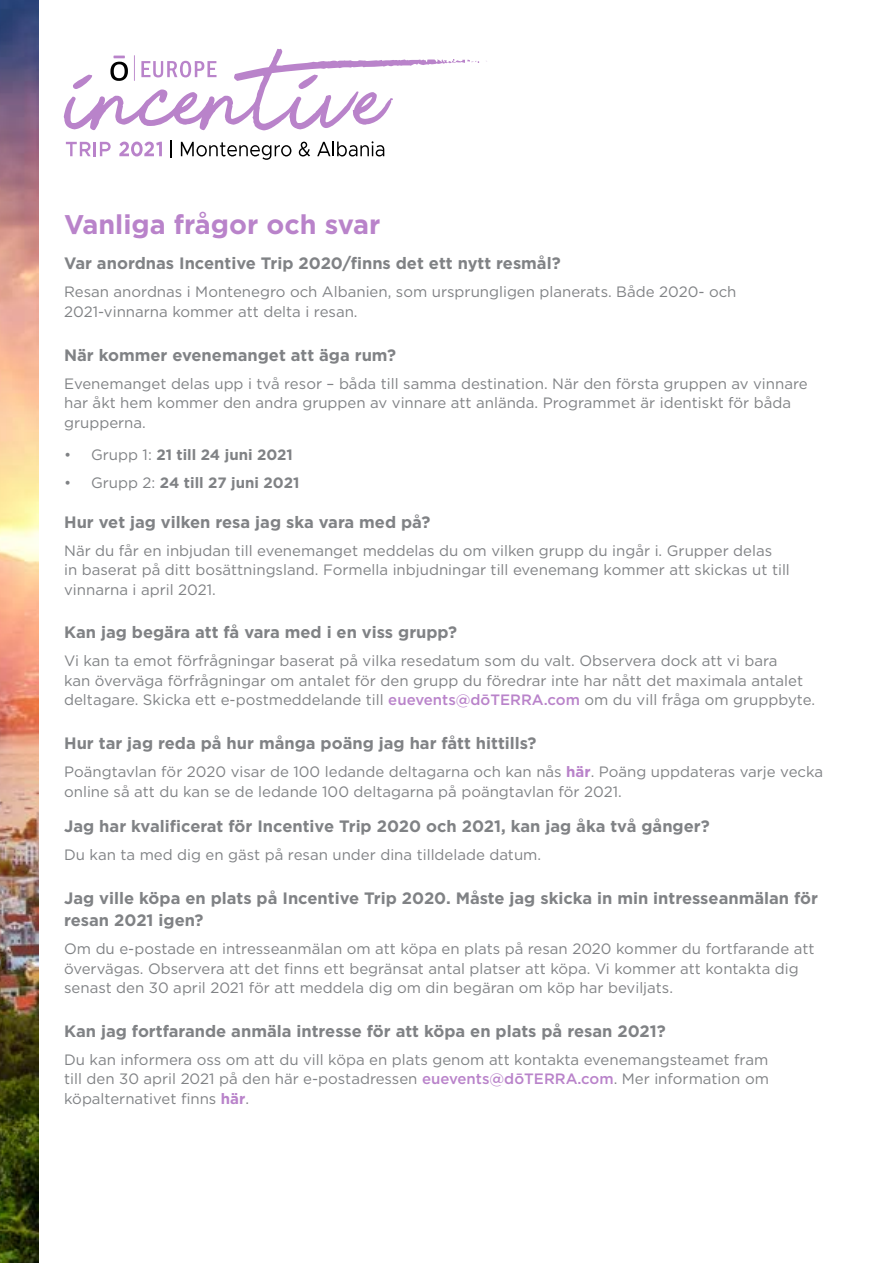
<style>
.page{position:relative;width:893px;height:1263px;background:#fff}
.page>*{position:absolute;margin:0;border:0;box-sizing:border-box;transform-origin:0 0}
.t1{font:700 27px "Gotham";color:#b983ca}
.t2{font:700 16.5px/22.5px "Gotham";color:#808285}
.t3{font:15px/19.5px "Gotham";color:#808285}
.t4{font:700 15px "Gotham";color:#808285}
.s1{font-weight:400}
.s2{font-weight:500;color:#b983ca}
.s3{font-weight:700;color:#b983ca}
</style>
<div class="page">
<img style="left:0;top:0;width:38px;height:1263px">
<svg style="left:64px;top:49px;width:423px;height:81px"></svg>
<svg style="left:66px;top:142px;width:45px;height:14px"></svg>
<svg style="left:170px;top:141px;width:1px;height:17px"></svg>
<svg style="left:181px;top:142px;width:110px;height:18px"></svg>
<svg style="left:299px;top:142px;width:11px;height:14px"></svg>
<svg style="left:317px;top:141px;width:67px;height:15px"></svg>
<svg style="left:119px;top:142px;width:43px;height:14px"></svg>
<h1 class="t1" style="left:64px;top:207px;width:318px">Vanliga frågor och svar</h1>
<p class="t2" style="left:64px;top:252px;width:498px">Var anordnas Incentive Trip 2020/finns det ett nytt resmål?</p>
<p class="t3" style="left:64px;top:282px;width:674px">Resan anordnas i Montenegro och Albanien, som ursprungligen planerats. Både 2020- och<br>2021-vinnarna kommer att delta i resan.</p>
<p class="t2" style="left:64px;top:344px;width:333px">När kommer evenemanget att äga rum?</p>
<p class="t3" style="left:64px;top:373px;width:745px">Evenemanget delas upp i två resor – båda till samma destination. När den första gruppen av vinnare har åkt hem kommer den andra gruppen av vinnare att anlända. Programmet är identiskt för båda grupperna.</p>
<p class="t4" style="left:64px;top:445px;width:230px"><span class="s1">• Grupp 1:</span> 21 till 24 juni 2021</p>
<p class="t4" style="left:64px;top:473px;width:237px"><span class="s1">• Grupp 2:</span> 24 till 27 juni 2021</p>
<p class="t2" style="left:64px;top:510px;width:368px">Hur vet jag vilken resa jag ska vara med på?</p>
<p class="t3" style="left:64px;top:540px;width:727px">När du får en inbjudan till evenemanget meddelas du om vilken grupp du ingår i. Grupper delas<br>in baserat på ditt bosättningsland. Formella inbjudningar till evenemang kommer att skickas ut till vinnarna i april 2021.</p>
<p class="t2" style="left:64px;top:621px;width:395px">Kan jag begära att få vara med i en viss grupp?</p>
<p class="t3" style="left:64px;top:651px;width:752px">Vi kan ta emot förfrågningar baserat på vilka resedatum som du valt. Observera dock att vi bara<br>kan överväga förfrågningar om antalet för den grupp du föredrar inte har nått det maximala antalet deltagare. Skicka ett e-postmeddelande till <span class="s2">euevents@dōTERRA.com</span> om du vill fråga om gruppbyte.</p>
<p class="t2" style="left:64px;top:732px;width:474px">Hur tar jag reda på hur många poäng jag har fått hittills?</p>
<p class="t3" style="left:64px;top:762px;width:760px">Poängtavlan för 2020 visar de 100 ledande deltagarna och kan nås <span class="s3">här</span>. Poäng uppdateras varje vecka online så att du kan se de ledande 100 deltagarna på poängtavlan för 2021.</p>
<p class="t2" style="left:64px;top:815px;width:647px">Jag har kvalificerat för Incentive Trip 2020 och 2021, kan jag åka två gånger?</p>
<p class="t3" style="left:64px;top:844px;width:479px">Du kan ta med dig en gäst på resan under dina tilldelade datum.</p>
<p class="t2" style="left:64px;top:886px;width:755px">Jag ville köpa en plats på Incentive Trip 2020. Måste jag skicka in min intresseanmälan för resan 2021 igen?</p>
<p class="t3" style="left:64px;top:939px;width:752px">Om du e-postade en intresseanmälan om att köpa en plats på resan 2020 kommer du fortfarande att övervägas. Observera att det finns ett begränsat antal platser att köpa. Vi kommer att kontakta dig senast den 30 april 2021 för att meddela dig om din begäran om köp har beviljats.</p>
<p class="t2" style="left:64px;top:1020px;width:603px">Kan jag fortfarande anmäla intresse för att köpa en plats på resan 2021?</p>
<p class="t3" style="left:64px;top:1049px;width:706px;text-align:justify">Du kan informera oss om att du vill köpa en plats genom att kontakta evenemangsteamet fram till den 30 april 2021 på den här e-postadressen <span class="s2">euevents@dōTERRA.com</span>. Mer information om köpalternativet finns <span class="s3">här</span>.</p>
</div>
